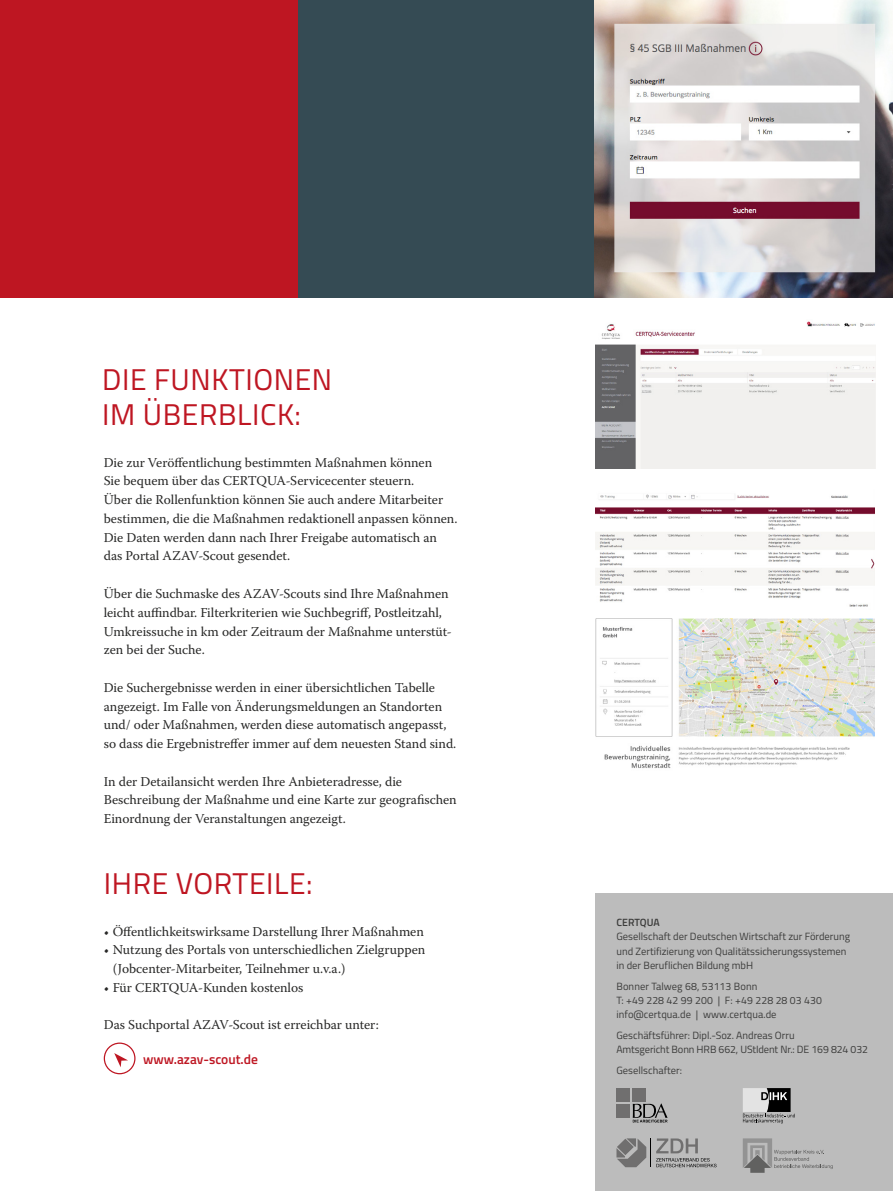
<style>
.page{position:relative;width:893px;height:1191px;background:#fff}
.page>*{position:absolute;margin:0;border:0;box-sizing:border-box;transform-origin:0 0}
.t1{font:30px/34.5px "Titillium";letter-spacing:.02em;color:#be1622}
.t2{font:13.5px/18.8px "Warnock Pro";letter-spacing:-.005em;color:#282827}
.t3{font:600 13.5px "Titillium";color:#be1622}
.t4{font:10.5px/14.2px "Titillium";color:#3c3c3b}
.t5{font:600 10.5px "Titillium";color:#3c3c3b}
</style>
<div class="page">
<div style="left:292px;top:0;width:303px;height:298px;background:#354b54"></div>
<div style="left:0;top:0;width:297px;height:298px;background:#be1622"></div>
<img style="left:595px;top:0;width:298px;height:298px">
<img style="left:595px;top:618px;width:280px;height:150px">
<img style="left:595px;top:494px;width:280px;height:113px">
<svg style="left:104px;top:1042px;width:32px;height:32px"></svg>
<div style="left:595px;top:893px;width:298px;height:298px;background:#bcbcbc"></div>
<img style="left:595px;top:321px;width:280px;height:147px">
<div style="left:616px;top:1088px;width:14px;height:14px;background:#706f6f"></div>
<div style="left:616px;top:1104px;width:14px;height:13px;background:#706f6f"></div>
<div style="left:632px;top:1088px;width:14px;height:14px;background:#706f6f"></div>
<svg style="left:633px;top:1103px;width:35px;height:19px"></svg>
<svg style="left:743px;top:1138px;width:90px;height:34px"></svg>
<svg style="left:743px;top:1088px;width:52px;height:35px"></svg>
<svg style="left:616px;top:1138px;width:101px;height:29px"></svg>
<h1 class="t1" style="left:102px;top:361px;width:231px">DIE FUNKTIONEN<br>IM ÜBERBLICK:</h1>
<p class="t2" style="left:104px;top:452px;width:355px">Die zur Veröffentlichung bestimmten Maßnahmen können<br>Sie bequem über das CERTQUA-Servicecenter steuern.<br>Über die Rollenfunktion können Sie auch andere Mitarbeiter bestimmen, die die Maßnahmen redaktionell anpassen können.<br>Die Daten werden dann nach Ihrer Freigabe automatisch an das Portal AZAV-Scout gesendet.</p>
<p class="t2" style="left:104px;top:584px;width:350px">Über die Suchmaske des AZAV-Scouts sind Ihre Maßnahmen leicht auffindbar. Filterkriterien wie Suchbegriff, Postleitzahl, Umkreissuche in km oder Zeitraum der Maßnahme unterstüt&shy;zen bei der Suche.</p>
<p class="t2" style="left:104px;top:677px;width:354px">Die Suchergebnisse werden in einer übersichtlichen Tabelle angezeigt. Im Falle von Änderungsmeldungen an Standorten und/ oder Maßnahmen, werden diese automatisch angepasst, so dass die Ergebnistreffer immer auf dem neuesten Stand sind.</p>
<p class="t2" style="left:104px;top:771px;width:355px">In der Detailansicht werden Ihre Anbieteradresse, die<br>Beschreibung der Maßnahme und eine Karte zur geografischen<br>Einordnung der Veranstaltungen angezeigt.</p>
<h1 class="t1" style="left:104px;top:865px;width:210px">IHRE VORTEILE:</h1>
<p class="t2" style="left:104px;top:921px;width:322px">• Öffentlichkeitswirksame Darstellung Ihrer Maßnahmen</p>
<p class="t2" style="left:113px;top:940px;width:314px;text-indent:-9px">• Nutzung des Portals von unterschiedlichen Zielgruppen (Jobcenter-Mitarbeiter, Teilnehmer u.v.a.)</p>
<p class="t2" style="left:104px;top:977px;width:201px">• Für CERTQUA-Kunden kostenlos</p>
<p class="t2" style="left:104px;top:1015px;width:276px">Das Suchportal AZAV-Scout ist erreichbar unter:</p>
<p class="t3" style="left:143px;top:1048px;width:116px">www.azav-scout.de</p>
<p class="t5" style="left:616px;top:914px;width:45px">CERTQUA</p>
<p class="t4" style="left:616px;top:929px;width:235px">Gesellschaft der Deutschen Wirtschaft zur Förderung und Zertifizierung von Qualitätssicherungssystemen in der Beruflichen Bildung mbH</p>
<p class="t4" style="left:616px;top:978px;width:207px">Bonner Talweg 68, 53113 Bonn<br>T: +49 228 42 99 200 | F: +49 228 28 03 430 info@certqua.de | www.certqua.de</p>
<p class="t4" style="left:616px;top:1027px;width:253px">Geschäftsführer: Dipl.-Soz. Andreas Orru<br>Amtsgericht Bonn HRB 662, UStIdent Nr.: DE 169 824 032</p>
<p class="t4" style="left:616px;top:1062px;width:67px">Gesellschafter:</p>
</div>
